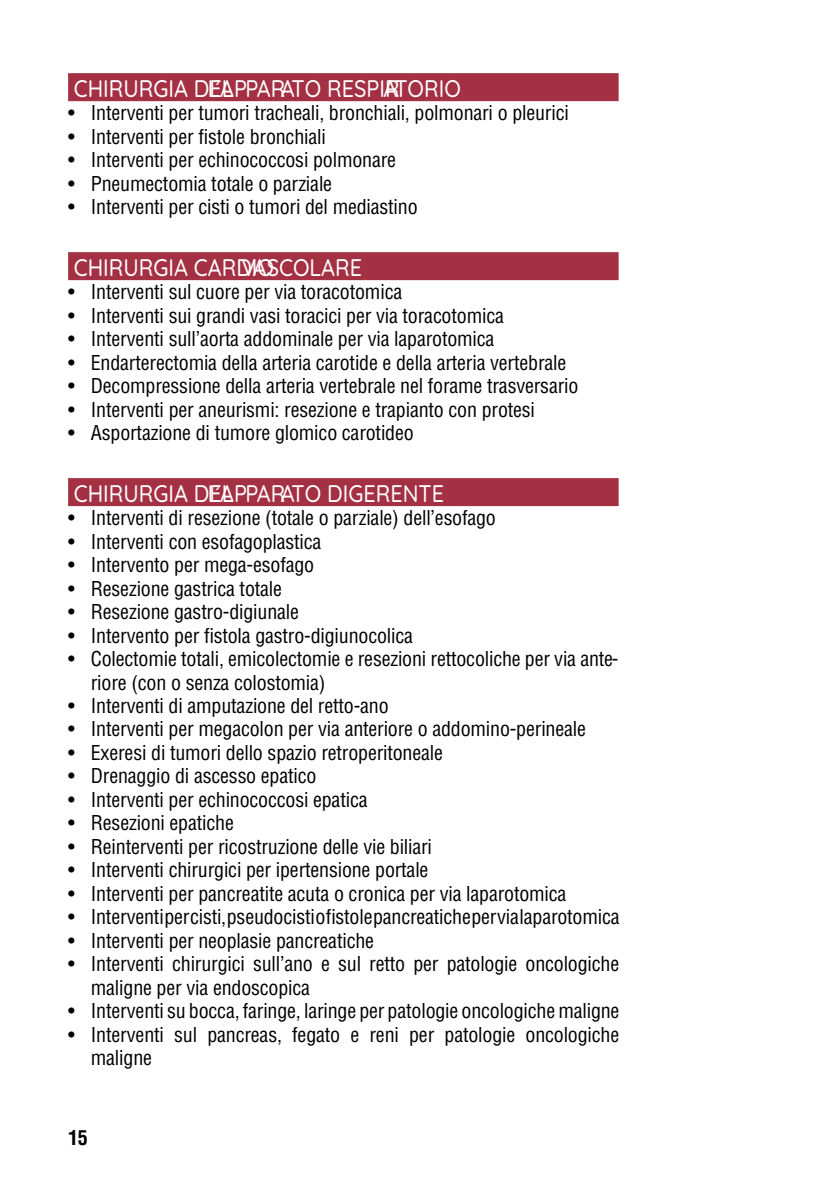
<style>
.page{position:relative;width:840px;height:1191px;background:#fff}
.page>*{position:absolute;margin:0;border:0;box-sizing:border-box;transform-origin:0 0}
.t1{font:300 24px "Quicksand";color:#fff;scale:.9 1}
.t2{font:condensed 20px/23.4px "Helvetica LT Std";letter-spacing:-.01em;color:#000}
.t3{font:700 condensed 20px "Helvetica LT Std";color:#000}
</style>
<div class="page">
<div style="left:68px;top:73px;width:550px;height:28px;background:#a43043"></div>
<div style="left:68px;top:252px;width:550px;height:28px;background:#a43043"></div>
<div style="left:68px;top:478px;width:550px;height:28px;background:#a43043"></div>
<p class="t1" style="left:74px;top:69px;width:431px">CHIRURGIA DELL’APPARATO RESPIRATORIO</p>
<p class="t2" style="left:68px;top:101px;width:502px">• Interventi per tumori tracheali, bronchiali, polmonari o pleurici</p>
<p class="t2" style="left:68px;top:124px;width:259px">• Interventi per fistole bronchiali</p>
<p class="t2" style="left:68px;top:148px;width:329px">• Interventi per echinococcosi polmonare</p>
<p class="t2" style="left:68px;top:171px;width:265px">• Pneumectomia totale o parziale</p>
<p class="t2" style="left:68px;top:195px;width:351px">• Interventi per cisti o tumori del mediastino</p>
<p class="t1" style="left:241px;top:248px;width:135px">VASCOLARE</p>
<p class="t2" style="left:68px;top:280px;width:335px">• Interventi sul cuore per via toracotomica</p>
<p class="t2" style="left:68px;top:303px;width:437px">• Interventi sui grandi vasi toracici per via toracotomica</p>
<p class="t2" style="left:68px;top:327px;width:427px">• Interventi sull’aorta addominale per via laparotomica</p>
<p class="t2" style="left:68px;top:350px;width:499px">• Endarterectomia della arteria carotide e della arteria vertebrale</p>
<p class="t2" style="left:68px;top:374px;width:511px">• Decompressione della arteria vertebrale nel forame trasversario</p>
<p class="t2" style="left:68px;top:397px;width:468px">• Interventi per aneurismi: resezione e trapianto con protesi</p>
<p class="t2" style="left:68px;top:421px;width:347px">• Asportazione di tumore glomico carotideo</p>
<p class="t1" style="left:74px;top:248px;width:224px">CHIRURGIA CARDIO</p>
<p class="t1" style="left:74px;top:474px;width:412px">CHIRURGIA DELL’APPARATO DIGERENTE</p>
<p class="t2" style="left:68px;top:506px;width:429px">• Interventi di resezione (totale o parziale) dell’esofago</p>
<p class="t2" style="left:68px;top:529px;width:255px">• Interventi con esofagoplastica</p>
<p class="t2" style="left:68px;top:553px;width:247px">• Intervento per mega-esofago</p>
<p class="t2" style="left:68px;top:576px;width:215px">• Resezione gastrica totale</p>
<p class="t2" style="left:68px;top:600px;width:232px">• Resezione gastro-digiunale</p>
<p class="t2" style="left:68px;top:623px;width:346px">• Intervento per fistola gastro-digiunocolica</p>
<p class="t2" style="left:91px;top:647px;width:529px;text-indent:-23px">• Colectomie totali, emicolectomie e resezioni rettocoliche per via ante&shy;riore (con o senza colostomia)</p>
<p class="t2" style="left:68px;top:694px;width:322px">• Interventi di amputazione del retto-ano</p>
<p class="t2" style="left:68px;top:717px;width:519px">• Interventi per megacolon per via anteriore o addomino-perineale</p>
<p class="t2" style="left:68px;top:741px;width:376px">• Exeresi di tumori dello spazio retroperitoneale</p>
<p class="t2" style="left:68px;top:764px;width:250px">• Drenaggio di ascesso epatico</p>
<p class="t2" style="left:68px;top:788px;width:301px">• Interventi per echinococcosi epatica</p>
<p class="t2" style="left:68px;top:811px;width:167px">• Resezioni epatiche</p>
<p class="t2" style="left:68px;top:835px;width:365px">• Reinterventi per ricostruzione delle vie biliari</p>
<p class="t2" style="left:68px;top:858px;width:361px">• Interventi chirurgici per ipertensione portale</p>
<p class="t2" style="left:68px;top:881px;width:499px">• Interventi per pancreatite acuta o cronica per via laparotomica</p>
<p class="t2" style="left:68px;top:905px;width:552px">• Interventipercisti,pseudocistiofistolepancreatichepervialaparotomica</p>
<p class="t2" style="left:68px;top:928px;width:307px">• Interventi per neoplasie pancreatiche</p>
<p class="t2" style="left:91px;top:952px;width:529px;text-indent:-23px">• Interventi chirurgici sull’ano e sul retto per patologie oncologiche maligne per via endoscopica</p>
<p class="t2" style="left:68px;top:999px;width:552px">• Interventi su bocca, faringe, laringe per patologie oncologiche maligne</p>
<p class="t2" style="left:91px;top:1022px;width:529px;text-indent:-23px">• Interventi sul pancreas, fegato e reni per patologie oncologiche maligne</p>
<p class="t3" style="left:68px;top:1125px;width:21px">15</p>
</div>
